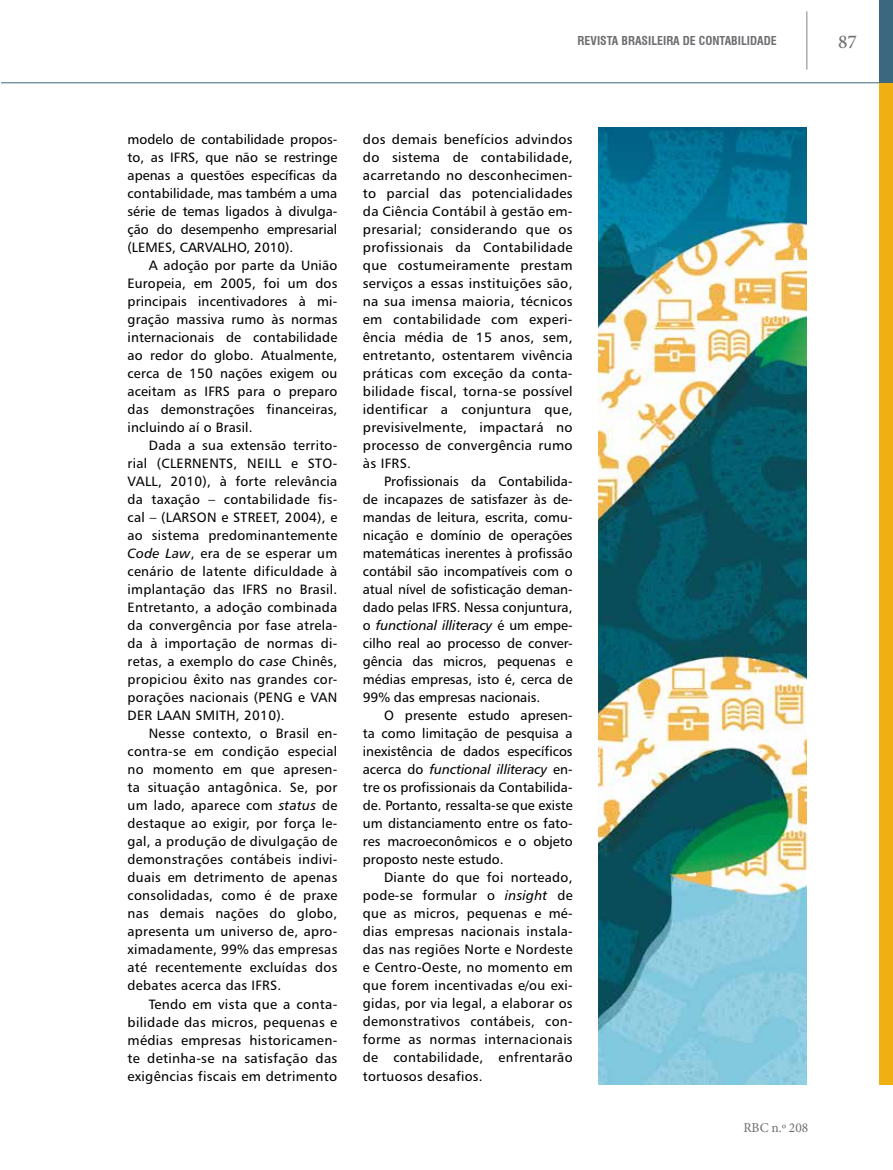
<style>
.page{position:relative;width:893px;height:1170px;background:#fff}
.page>*{position:absolute;margin:0;border:0;box-sizing:border-box;transform-origin:0 0}
.t1{font:500 19.5px "Minion Pro";color:#6d6e71}
.t2{font:13.5px/18px "Humanist 777 BT Roman B";letter-spacing:.01em;color:#000;text-align:justify}
.t3{font:13.5px "Humanist 777 BT Italic B";color:#000}
.t4{font:13.5px "Minion Pro";letter-spacing:-.01em;color:#6d6e71}
.t5{font:700 condensed 12px "Swiss 721 BT";color:#6d6e71}
.s1{font-family:"Humanist 777 BT Italic B"}
.s2{font-family:"Humanist 777 BT Roman B"}
</style>
<div class="page">
<hr style="left:1px;top:82px;width:892px;height:1px;background:#3b687e">
<div style="left:880px;top:82px;width:13px;height:1002px;background:#f0af13"></div>
<div style="left:880px;top:0;width:13px;height:82px;background:#3b687e"></div>
<hr style="left:806px;top:11px;width:1px;height:59px;background:#808285">
<img style="left:598px;top:128px;width:209px;height:956px">
<p class="t5" style="left:578px;top:34px;width:201px">REVISTA BRASILEIRA DE CONTABILIDADE</p>
<h1 class="t1" style="left:838px;top:28px;width:20px">87</h1>
<p class="t2" style="left:128px;top:130px;width:211px">modelo de contabilidade propos&shy;to, as IFRS, que não se restringe apenas a questões específicas da contabilidade, mas também a uma série de temas ligados à divulga&shy;ção do desempenho empresarial (LEMES, CARVALHO, 2010).</p>
<p class="t2" style="left:128px;top:256px;width:211px;text-indent:21px">A adoção por parte da União Europeia, em 2005, foi um dos principais incentivadores à mi&shy;gração massiva rumo às normas internacionais de contabilidade ao redor do globo. Atualmente, cerca de 150 nações exigem ou aceitam as IFRS para o preparo das demonstrações financeiras, incluindo aí o Brasil.</p>
<p class="t2" style="left:128px;top:436px;width:211px;text-indent:21px">Dada a sua extensão territo&shy;rial (CLERNENTS, NEILL e STO-VALL, 2010), à forte relevância da taxação – contabilidade fis&shy;cal – (LARSON e STREET, 2004), e ao sistema predominantemente <span class="s1">Code Law</span>, era de se esperar um cenário de latente dificuldade à implantação das IFRS no Brasil.<br>Entretanto, a adoção combinada da convergência por fase atrela&shy;da à importação de normas di&shy;retas, a exemplo do <span class="s1">case</span> Chinês, propiciou êxito nas grandes cor&shy;porações nacionais (PENG e VAN DER LAAN SMITH, 2010).</p>
<p class="t2" style="left:128px;top:724px;width:211px;text-indent:21px">Nesse contexto, o Brasil en&shy;contra-se em condição especial no momento em que apresen&shy;ta situação antagônica. Se, por um lado, aparece com <span class="s1">status</span> de destaque ao exigir, por força le&shy;gal, a produção de divulgação de demonstrações contábeis indivi&shy;duais em detrimento de apenas consolidadas, como é de praxe nas demais nações do globo, apresenta um universo de, apro&shy;ximadamente, 99% das empresas até recentemente excluídas dos debates acerca das IFRS.</p>
<p class="t2" style="left:128px;top:994px;width:211px;text-indent:21px">Tendo em vista que a conta&shy;bilidade das micros, pequenas e médias empresas historicamen&shy;te detinha-se na satisfação das exigências fiscais em detrimento</p>
<p class="t2" style="left:363px;top:130px;width:211px">dos demais benefícios advindos do sistema de contabilidade, acarretando no desconhecimen&shy;to parcial das potencialidades da Ciência Contábil à gestão em&shy;presarial; considerando que os profissionais da Contabilidade que costumeiramente prestam serviços a essas instituições são, na sua imensa maioria, técnicos em contabilidade com experi&shy;ência média de 15 anos, sem, entretanto, ostentarem vivência práticas com exceção da conta&shy;bilidade fiscal, torna-se possível identificar a conjuntura que, previsivelmente, impactará no processo de convergência rumo às IFRS.</p>
<p class="t2" style="left:363px;top:472px;width:211px;text-indent:21px">Profissionais da Contabilida&shy;de incapazes de satisfazer às de&shy;mandas de leitura, escrita, comu&shy;nicação e domínio de operações matemáticas inerentes à profissão contábil são incompatíveis com o atual nível de sofisticação deman&shy;dado pelas IFRS. Nessa conjuntura,</p>
<p class="t3" style="left:363px;top:617px;width:211px"><span class="s2">o</span> functional illiteracy <span class="s2">é um empe-</span></p>
<p class="t2" style="left:363px;top:634px;width:211px">cilho real ao processo de conver&shy;gência das micros, pequenas e médias empresas, isto é, cerca de 99% das empresas nacionais.</p>
<p class="t2" style="left:363px;top:706px;width:211px;text-indent:21px">O presente estudo apresen&shy;ta como limitação de pesquisa a inexistência de dados específicos</p>
<p class="t3" style="left:363px;top:761px;width:211px"><span class="s2">acerca do</span> functional illiteracy <span class="s2">en-</span></p>
<p class="t2" style="left:363px;top:778px;width:211px">tre os profissionais da Contabilida&shy;de. Portanto, ressalta-se que existe um distanciamento entre os fato&shy;res macroeconômicos e o objeto proposto neste estudo.</p>
<p class="t2" style="left:363px;top:868px;width:211px;text-indent:21px">Diante do que foi norteado, pode-se formular o <span class="s1">insight</span> de que as micros, pequenas e mé&shy;dias empresas nacionais instala&shy;das nas regiões Norte e Nordeste e Centro-Oeste, no momento em que forem incentivadas e/ou exi&shy;gidas, por via legal, a elaborar os demonstrativos contábeis, con&shy;forme as normas internacionais de contabilidade, enfrentarão tortuosos desafios.</p>
<p class="t4" style="left:743px;top:1118px;width:66px">RBC n.º 208</p>
</div>
